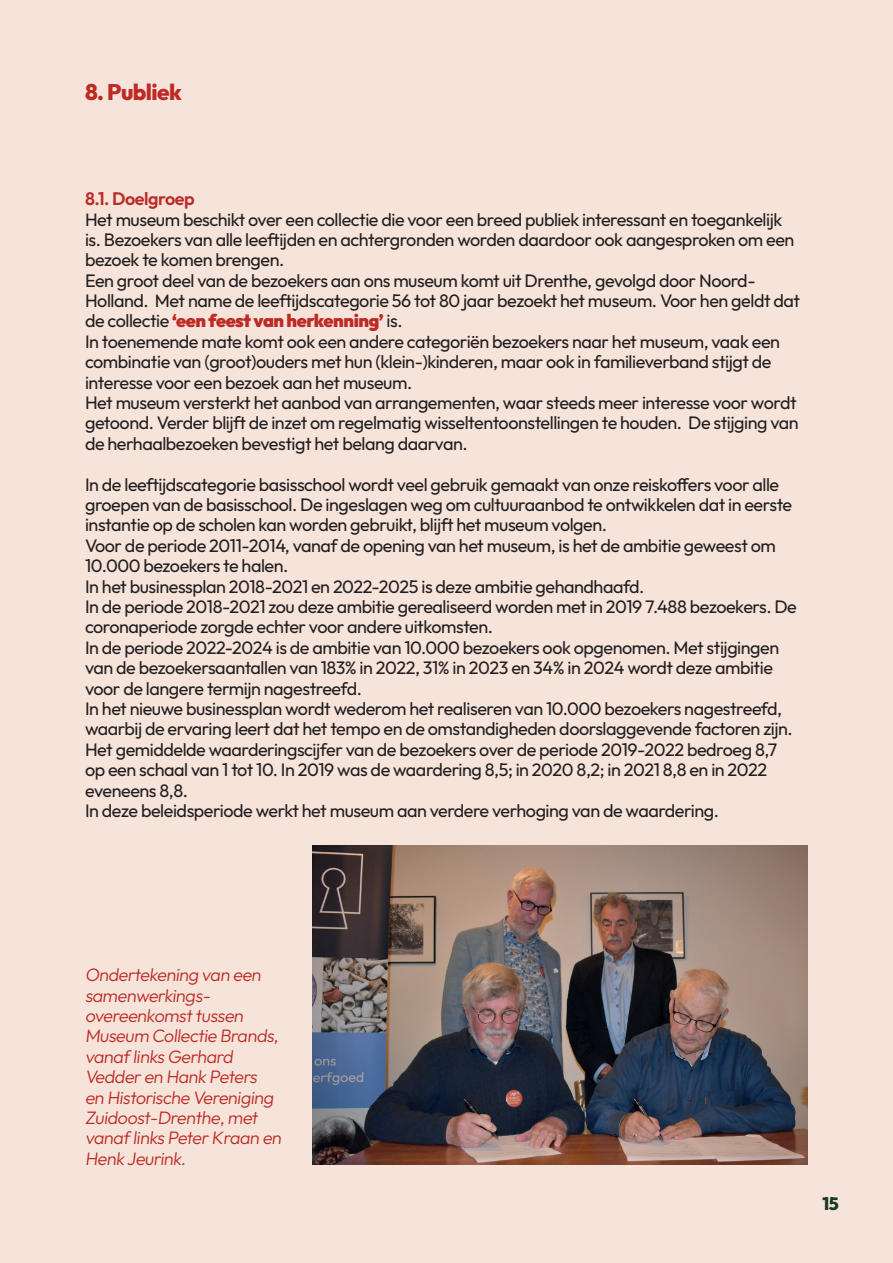
<style>
.page{position:relative;width:893px;height:1263px;background:#f6e4db}
.page>*{position:absolute;margin:0;border:0;box-sizing:border-box;transform-origin:0 0}
.t1{font:800 22.5px "Outfit";letter-spacing:-.025em;color:#be2a25}
.t2{font:18px/20.4px "Outfit";letter-spacing:-.025em;color:#231f20}
.t3{font:300 18px/20.4px "Outfit";color:#be2a25}
.t4{font:600 18px "Outfit";letter-spacing:-.025em;color:#be2a25}
.t5{font:800 17.7px "Outfit";color:#173925}
.s1{font-weight:900;color:#be2a25}
</style>
<div class="page">
<img style="left:313px;top:845px;width:495px;height:319px">
<p class="t1" style="left:85px;top:80px;width:98px">8. Publiek</p>
<p class="t4" style="left:85px;top:189px;width:111px">8.1. Doelgroep</p>
<p class="t2" style="left:85px;top:209px;width:717px">Het museum beschikt over een collectie die voor een breed publiek interessant en toegankelijk is. Bezoekers van alle leeftijden en achtergronden worden daardoor ook aangesproken om een bezoek te komen brengen.<br>Een groot deel van de bezoekers aan ons museum komt uit Drenthe, gevolgd door Noord-Holland. Met name de leeftijdscategorie 56 tot 80 jaar bezoekt het museum. Voor hen geldt dat de collectie <span class="s1">‘een feest van herkenning’</span> is.<br>In toenemende mate komt ook een andere categoriën bezoekers naar het museum, vaak een combinatie van (groot)ouders met hun (klein-)kinderen, maar ook in familieverband stijgt de interesse voor een bezoek aan het museum.<br>Het museum versterkt het aanbod van arrangementen, waar steeds meer interesse voor wordt getoond. Verder blijft de inzet om regelmatig wisseltentoonstellingen te houden. De stijging van de herhaalbezoeken bevestigt het belang daarvan.</p>
<p class="t2" style="left:85px;top:474px;width:713px">In de leeftijdscategorie basisschool wordt veel gebruik gemaakt van onze reiskoffers voor alle groepen van de basisschool. De ingeslagen weg om cultuuraanbod te ontwikkelen dat in eerste instantie op de scholen kan worden gebruikt, blijft het museum volgen.<br>Voor de periode 2011-2014, vanaf de opening van het museum, is het de ambitie geweest om 10.000 bezoekers te halen.<br>In het businessplan 2018-2021 en 2022-2025 is deze ambitie gehandhaafd.<br>In de periode 2018-2021 zou deze ambitie gerealiseerd worden met in 2019 7.488 bezoekers. De coronaperiode zorgde echter voor andere uitkomsten.<br>In de periode 2022-2024 is de ambitie van 10.000 bezoekers ook opgenomen. Met stijgingen van de bezoekersaantallen van 183% in 2022, 31% in 2023 en 34% in 2024 wordt deze ambitie voor de langere termijn nagestreefd.<br>In het nieuwe businessplan wordt wederom het realiseren van 10.000 bezoekers nagestreefd, waarbij de ervaring leert dat het tempo en de omstandigheden doorslaggevende factoren zijn.<br>Het gemiddelde waarderingscijfer van de bezoekers over de periode 2019-2022 bedroeg 8,7 op een schaal van 1 tot 10. In 2019 was de waardering 8,5; in 2020 8,2; in 2021 8,8 en in 2022 eveneens 8,8.<br>In deze beleidsperiode werkt het museum aan verdere verhoging van de waardering.</p>
<p class="t3" style="left:85px;top:964px;width:200px">Ondertekening van een samenwerkings&shy;overeenkomst tussen<br>Museum Collectie Brands, vanaf links Gerhard<br>Vedder en Hank Peters en Historische Vereniging<br>Zuidoost-Drenthe,met vanaf links Peter Kraan en<br>Henk Jeurink.</p>
<p class="t5" style="left:822px;top:1193px;width:18px">15</p>
</div>
